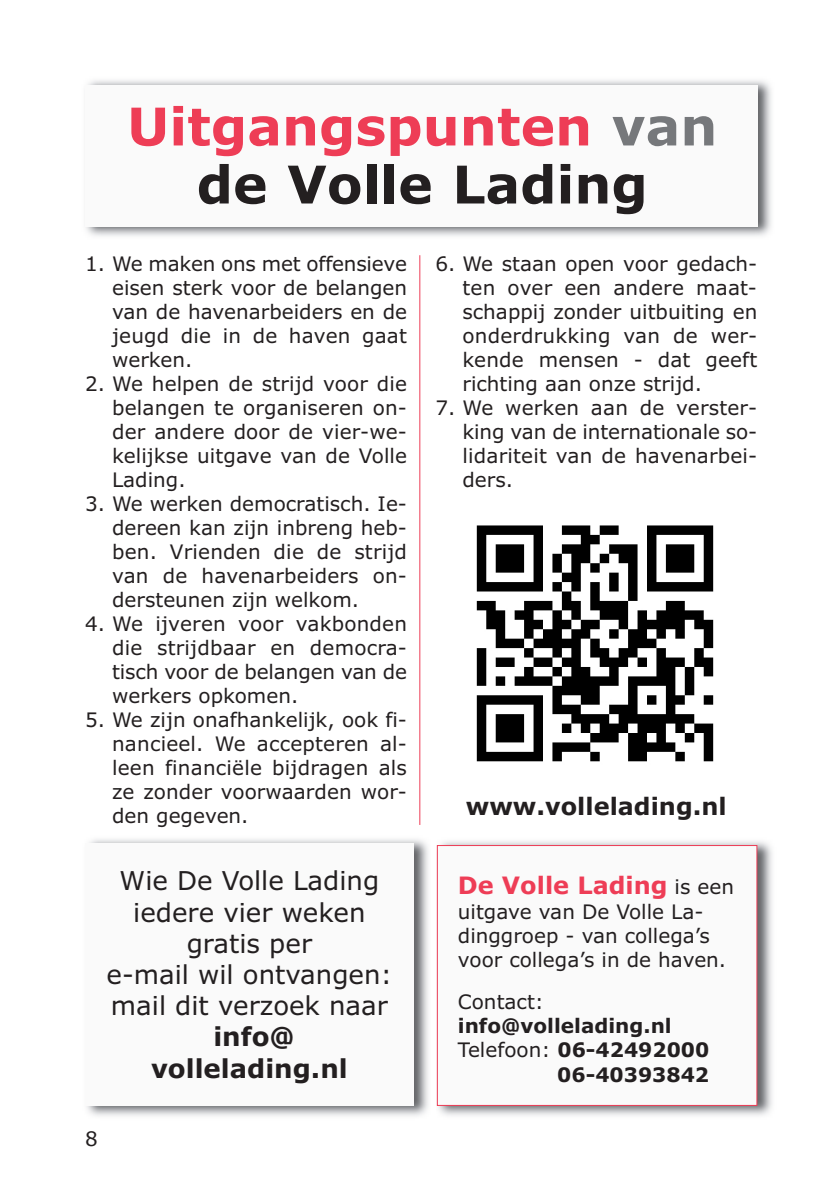
<style>
.page{position:relative;width:834px;height:1191px;background:#fff}
.page>*{position:absolute;margin:0;border:0;box-sizing:border-box;transform-origin:0 0}
.t1{font:700 52px/58px "Verdana";color:#ee3d56;text-align:center}
.t2{font:26px/31.2px "Verdana";color:#231f20;text-align:center}
.t3{font:700 26px/31.2px "Verdana";color:#231f20;text-align:center}
.t4{font:700 24px "Verdana";color:#ee3d56}
.t5{font:700 24px "Verdana";color:#231f20}
.t6{font:20px/24px "Verdana";color:#231f20;text-align:justify}
.t7{font:700 20px "Verdana";color:#231f20}
.s1{color:#76787b}
.s2{color:#231f20}
.s3{font-weight:400;font-size:20px;color:#231f20}
.s4{font-weight:400}
</style>
<div class="page">
<img style="left:436px;top:841px;width:336px;height:275px">
<div style="left:438px;top:846px;width:318px;height:259px;background:#fafafa"></div>
<div style="left:437px;top:845px;width:320px;height:261px;border:1px solid #ee3d56"></div>
<img style="left:86px;top:839px;width:342px;height:277px">
<div style="left:85px;top:843px;width:328px;height:263px;background:#fafafa"></div>
<img style="left:86px;top:80px;width:686px;height:156px">
<div style="left:85px;top:85px;width:672px;height:142px;background:#fafafa"></div>
<hr style="left:419px;top:255px;width:1px;height:570px;background:#ee3d56">
<img style="left:476px;top:525px;width:238px;height:237px">
<h1 class="t1" style="left:127px;top:98px;width:591px">Uitgangspunten <span class="s1">van </span><span class="s2">de Volle Lading</span></h1>
<p class="t6" style="left:112px;top:252px;width:296px;text-indent:-27px">1. We maken ons met offensieve eisen sterk voor de belangen van de havenarbeiders en de jeugd die in de haven gaat werken.</p>
<p class="t6" style="left:112px;top:372px;width:296px;text-indent:-27px">2. We helpen de strijd voor die belangen te organiseren on&shy;der andere door de vier-we&shy;kelijkse uitgave van de Volle Lading.</p>
<p class="t6" style="left:112px;top:492px;width:296px;text-indent:-27px">3. We werken democratisch. Ie&shy;dereen kan zijn inbreng heb&shy;ben. Vrienden die de strijd van de havenarbeiders on&shy;dersteunen zijn welkom.</p>
<p class="t6" style="left:112px;top:612px;width:296px;text-indent:-27px">4. We ijveren voor vakbonden die strijdbaar en democra&shy;tisch voor de belangen van de werkers opkomen.</p>
<p class="t6" style="left:112px;top:708px;width:296px;text-indent:-27px">5. We zijn onafhankelijk, ook fi&shy;nancieel. We accepteren al&shy;leen financiële bijdragen als ze zonder voorwaarden wor&shy;den gegeven.</p>
<h2 class="t2" style="left:106px;top:865px;width:287px">Wie De Volle Lading iedere vier weken gratis per<br>e-mail wil ontvangen: mail dit verzoek naar</h2>
<h2 class="t3" style="left:151px;top:1021px;width:198px">info@ vollelading.nl</h2>
<p class="t6" style="left:85px;top:1127px;width:14px">8</p>
<p class="t6" style="left:462px;top:252px;width:296px;text-indent:-27px">6. We staan open voor gedach&shy;ten over een andere maat&shy;schappij zonder uitbuiting en onderdrukking van de wer&shy;kende mensen - dat geeft richting aan onze strijd.</p>
<p class="t6" style="left:462px;top:396px;width:296px;text-indent:-27px">7. We werken aan de verster&shy;king van de internationale so&shy;lidariteit van de havenarbei&shy;ders.</p>
<p class="t5" style="left:466px;top:792px;width:262px">www.vollelading.nl</p>
<p class="t4" style="left:458px;top:871px;width:278px">De Volle Lading <span class="s3">is een</span></p>
<p class="t6" style="left:458px;top:900px;width:270px;text-align:left">uitgave van De Volle La&shy;dinggroep - van collega’s voor collega’s in de haven.</p>
<p class="t6" style="left:458px;top:990px;width:88px">Contact:</p>
<p class="t7" style="left:458px;top:1014px;width:215px">info@vollelading.nl</p>
<p class="t7" style="left:458px;top:1038px;width:253px"><span class="s4">Telefoon:</span> 06-42492000</p>
<p class="t7" style="left:557px;top:1062px;width:153px">06-40393842</p>
</div>
